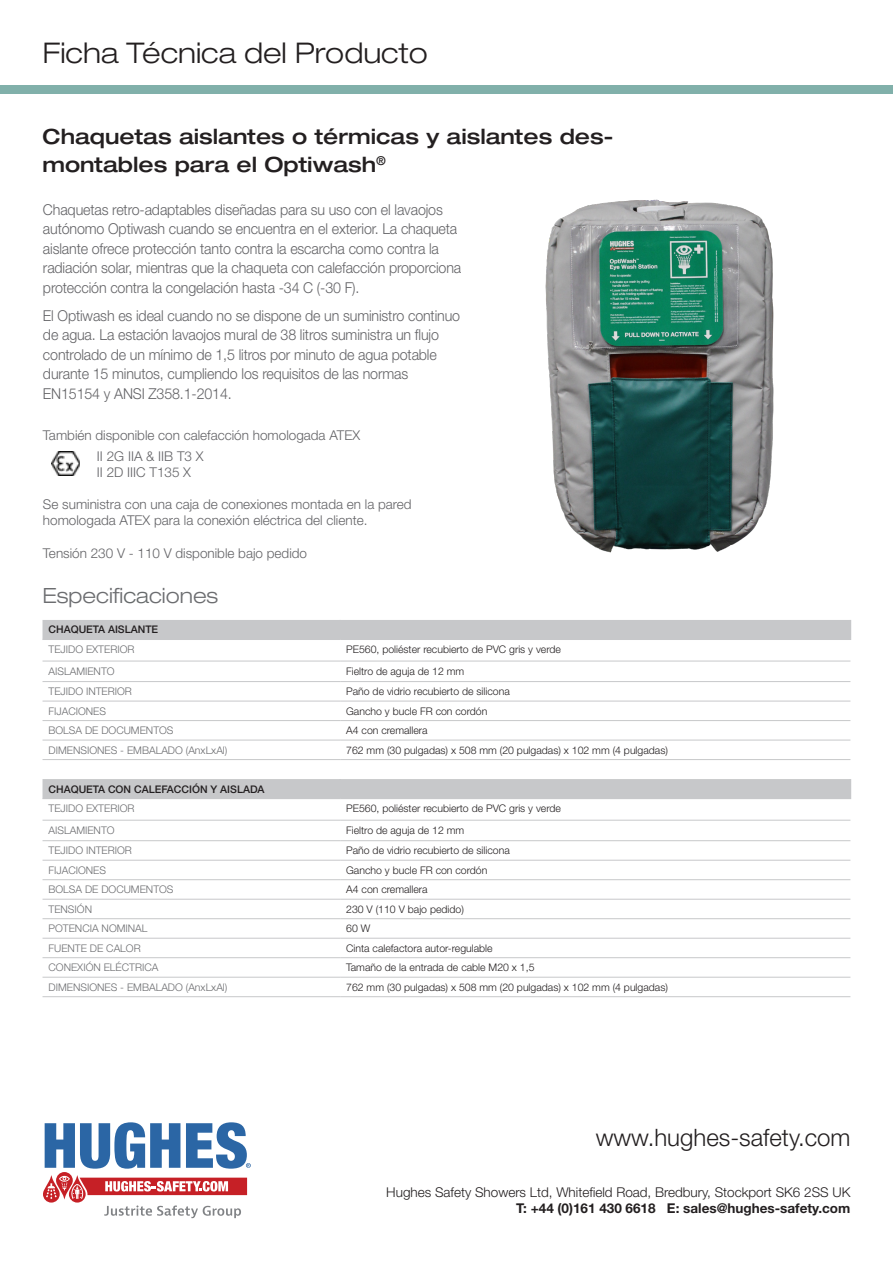
<style>
.page{position:relative;width:893px;height:1263px;background:#fff}
.page>*{position:absolute;margin:0;border:0;box-sizing:border-box;transform-origin:0 0}
.t1{font:300 expanded 28.5px "Helvetica Neue LT Std";color:#231f20}
.t2{font:300 24px "Helvetica Neue LT Std";color:#231f20}
.t3{font:500 expanded 21px/28.5px "Helvetica Neue LT Std";color:#231f20}
.t4{font:300 expanded 21px "Helvetica Neue LT Std";color:#6c6d70}
.t5{font:300 15px/19.5px "Helvetica Neue LT Std";letter-spacing:-.01em;color:#636366;scale:.95 1}
.t6{font:300 13.5px/16.2px "Helvetica Neue LT Std";color:#636366}
.t7{font:300 13.5px/16.5px "Helvetica Neue LT Std";color:#231f20;text-align:right}
.t8{font:300 10.5px "Helvetica Neue LT Std";color:#231f20}
.t9{font:300 10.5px "Helvetica Neue LT Std";color:#6c6d70}
.t10{font:500 10.5px "Helvetica Neue LT Std";color:#231f20}
.s1{color:#666a6b}
.s2{font-weight:700}
</style>
<div class="page">
<svg style="left:43px;top:1122px;width:208px;height:96px"></svg>
<div style="left:0;top:85px;width:893px;height:9px;background:#81b0aa"></div>
<svg style="left:43px;top:620px;width:807px;height:178px"></svg>
<svg style="left:339px;top:620px;width:2px;height:19px"></svg>
<svg style="left:850px;top:620px;width:1px;height:19px"></svg>
<svg style="left:339px;top:779px;width:2px;height:19px"></svg>
<svg style="left:850px;top:779px;width:1px;height:19px"></svg>
<hr style="left:43px;top:740px;width:297px;height:1px;background:#c7c8ca">
<hr style="left:340px;top:740px;width:510px;height:1px;background:#c7c8ca">
<hr style="left:43px;top:977px;width:297px;height:1px;background:#c7c8ca">
<hr style="left:340px;top:977px;width:510px;height:1px;background:#c7c8ca">
<hr style="left:43px;top:996px;width:297px;height:1px;background:#c7c8ca">
<hr style="left:340px;top:996px;width:510px;height:1px;background:#c7c8ca">
<hr style="left:43px;top:639px;width:297px;height:1px;background:#c7c8ca">
<hr style="left:340px;top:639px;width:511px;height:1px;background:#c7c8ca">
<hr style="left:43px;top:798px;width:297px;height:1px;background:#c7c8ca">
<hr style="left:340px;top:798px;width:511px;height:1px;background:#c7c8ca">
<hr style="left:43px;top:661px;width:297px;height:1px;background:#c7c8ca">
<hr style="left:340px;top:661px;width:510px;height:1px;background:#c7c8ca">
<hr style="left:43px;top:681px;width:297px;height:1px;background:#c7c8ca">
<hr style="left:340px;top:681px;width:510px;height:1px;background:#c7c8ca">
<hr style="left:43px;top:820px;width:297px;height:1px;background:#c7c8ca">
<hr style="left:340px;top:820px;width:510px;height:1px;background:#c7c8ca">
<hr style="left:43px;top:840px;width:297px;height:1px;background:#c7c8ca">
<hr style="left:340px;top:840px;width:510px;height:1px;background:#c7c8ca">
<hr style="left:43px;top:720px;width:297px;height:1px;background:#c7c8ca">
<hr style="left:340px;top:720px;width:510px;height:1px;background:#c7c8ca">
<hr style="left:43px;top:879px;width:297px;height:1px;background:#c7c8ca">
<hr style="left:340px;top:879px;width:510px;height:1px;background:#c7c8ca">
<hr style="left:43px;top:899px;width:297px;height:1px;background:#c7c8ca">
<hr style="left:340px;top:899px;width:510px;height:1px;background:#c7c8ca">
<hr style="left:43px;top:918px;width:297px;height:1px;background:#c7c8ca">
<hr style="left:340px;top:918px;width:510px;height:1px;background:#c7c8ca">
<hr style="left:43px;top:938px;width:297px;height:1px;background:#c7c8ca">
<hr style="left:340px;top:938px;width:510px;height:1px;background:#c7c8ca">
<hr style="left:43px;top:957px;width:297px;height:1px;background:#c7c8ca">
<hr style="left:340px;top:957px;width:510px;height:1px;background:#c7c8ca">
<hr style="left:43px;top:701px;width:297px;height:1px;background:#c7c8ca">
<hr style="left:340px;top:701px;width:510px;height:1px;background:#c7c8ca">
<hr style="left:43px;top:860px;width:297px;height:1px;background:#c7c8ca">
<hr style="left:340px;top:860px;width:510px;height:1px;background:#c7c8ca">
<hr style="left:43px;top:759px;width:297px;height:1px;background:#c7c8ca">
<hr style="left:340px;top:759px;width:510px;height:1px;background:#c7c8ca">
<img style="left:545px;top:199px;width:229px;height:354px">
<img style="left:52px;top:451px;width:28px;height:25px">
<p class="t1" style="left:43px;top:36px;width:386px">Ficha Técnica del Producto</p>
<p class="t3" style="left:43px;top:121px;width:573px">Chaquetas aislantes o térmicas y aislantes des&shy;montables para el Optiwash<sup>®</sup></p>
<p class="t5" style="left:43px;top:199px;width:442px">Chaquetas retro-adaptables diseñadas para su uso con el lavaojos autónomo Optiwash cuando se encuentra en el exterior. La chaqueta aislante ofrece protección tanto contra la escarcha como contra la radiación solar, mientras que la chaqueta con calefacción proporciona protección contra la congelación hasta -34 C (-30 F).</p>
<p class="t5" style="left:43px;top:305px;width:441px">El Optiwash es ideal cuando no se dispone de un suministro continuo de agua. La estación lavaojos mural de 38 litros suministra un flujo controlado de un mínimo de 1,5 litros por minuto de agua potable durante 15 minutos, cumpliendo los requisitos de las normas EN15154 y ANSI Z358.1-2014.</p>
<p class="t6" style="left:43px;top:427px;width:319px">También disponible con calefacción homologada ATEX</p>
<p class="t6" style="left:97px;top:447px;width:108px">II 2G IIA &amp; IIB T3 X</p>
<p class="t6" style="left:97px;top:464px;width:96px">II 2D IIIC T135 X</p>
<p class="t6" style="left:43px;top:496px;width:370px">Se suministra con una caja de conexiones montada en la pared homologada ATEX para la conexión eléctrica del cliente.</p>
<p class="t6" style="left:43px;top:545px;width:266px">Tensión 230 V - 110 V disponible bajo pedido</p>
<p class="t4" style="left:43px;top:583px;width:177px">Especifi<span class="s1">ca</span>ciones</p>
<p class="t10" style="left:49px;top:623px;width:111px">CHAQUETA AISLANTE</p>
<p class="t9" style="left:49px;top:643px;width:87px">TEJIDO EXTERIOR</p>
<p class="t8" style="left:346px;top:643px;width:216px">PE560, poliéster recubierto de PVC gris y verde</p>
<p class="t9" style="left:49px;top:664px;width:68px">AISLAMIENTO</p>
<p class="t8" style="left:346px;top:664px;width:120px">Fieltro de aguja de 12 mm</p>
<p class="t9" style="left:49px;top:685px;width:85px">TEJIDO INTERIOR</p>
<p class="t8" style="left:346px;top:685px;width:165px">Paño de vidrio recubierto de silicona</p>
<p class="t9" style="left:49px;top:704px;width:59px">FIJACIONES</p>
<p class="t8" style="left:346px;top:704px;width:143px">Gancho y bucle FR con cordón</p>
<p class="t9" style="left:49px;top:724px;width:127px">BOLSA DE DOCUMENTOS</p>
<p class="t8" style="left:346px;top:724px;width:83px">A4 con cremallera</p>
<p class="t9" style="left:49px;top:743px;width:180px">DIMENSIONES - EMBALADO (AnxLxAl)</p>
<p class="t8" style="left:346px;top:743px;width:323px">762 mm (30 pulgadas) x 508 mm (20 pulgadas) x 102 mm (4 pulgadas)</p>
<p class="t10" style="left:49px;top:782px;width:218px">CHAQUETA CON CALEFACCIÓN Y AISLADA</p>
<p class="t9" style="left:49px;top:802px;width:87px">TEJIDO EXTERIOR</p>
<p class="t8" style="left:346px;top:802px;width:216px">PE560, poliéster recubierto de PVC gris y verde</p>
<p class="t9" style="left:49px;top:823px;width:68px">AISLAMIENTO</p>
<p class="t8" style="left:346px;top:823px;width:120px">Fieltro de aguja de 12 mm</p>
<p class="t9" style="left:49px;top:844px;width:85px">TEJIDO INTERIOR</p>
<p class="t8" style="left:346px;top:844px;width:165px">Paño de vidrio recubierto de silicona</p>
<p class="t9" style="left:49px;top:863px;width:59px">FIJACIONES</p>
<p class="t8" style="left:346px;top:863px;width:143px">Gancho y bucle FR con cordón</p>
<p class="t9" style="left:49px;top:883px;width:127px">BOLSA DE DOCUMENTOS</p>
<p class="t8" style="left:346px;top:883px;width:83px">A4 con cremallera</p>
<p class="t9" style="left:49px;top:902px;width:45px">TENSIÓN</p>
<p class="t8" style="left:346px;top:902px;width:119px">230 V (110 V bajo pedido)</p>
<p class="t9" style="left:49px;top:922px;width:101px">POTENCIA NOMINAL</p>
<p class="t8" style="left:346px;top:922px;width:26px">60 W</p>
<p class="t9" style="left:49px;top:941px;width:94px">FUENTE DE CALOR</p>
<p class="t8" style="left:346px;top:941px;width:148px">Cinta calefactora autor-regulable</p>
<p class="t9" style="left:49px;top:961px;width:111px">CONEXIÓN ELÉCTRICA</p>
<p class="t8" style="left:346px;top:961px;width:190px">Tamaño de la entrada de cable M20 x 1,5</p>
<p class="t9" style="left:49px;top:980px;width:180px">DIMENSIONES - EMBALADO (AnxLxAl)</p>
<p class="t8" style="left:346px;top:980px;width:323px">762 mm (30 pulgadas) x 508 mm (20 pulgadas) x 102 mm (4 pulgadas)</p>
<p class="t2" style="left:596px;top:1122px;width:256px">www.hughes-safety.com</p>
<p class="t7" style="left:386px;top:1183px;width:466px">Hughes Safety Showers Ltd, Whitefield Road, Bredbury, Stockport SK6 2SS UK<br><span class="s2">T: +44 (0)161 430 6618 E: sales@hughes-safety.com</span></p>
</div>
